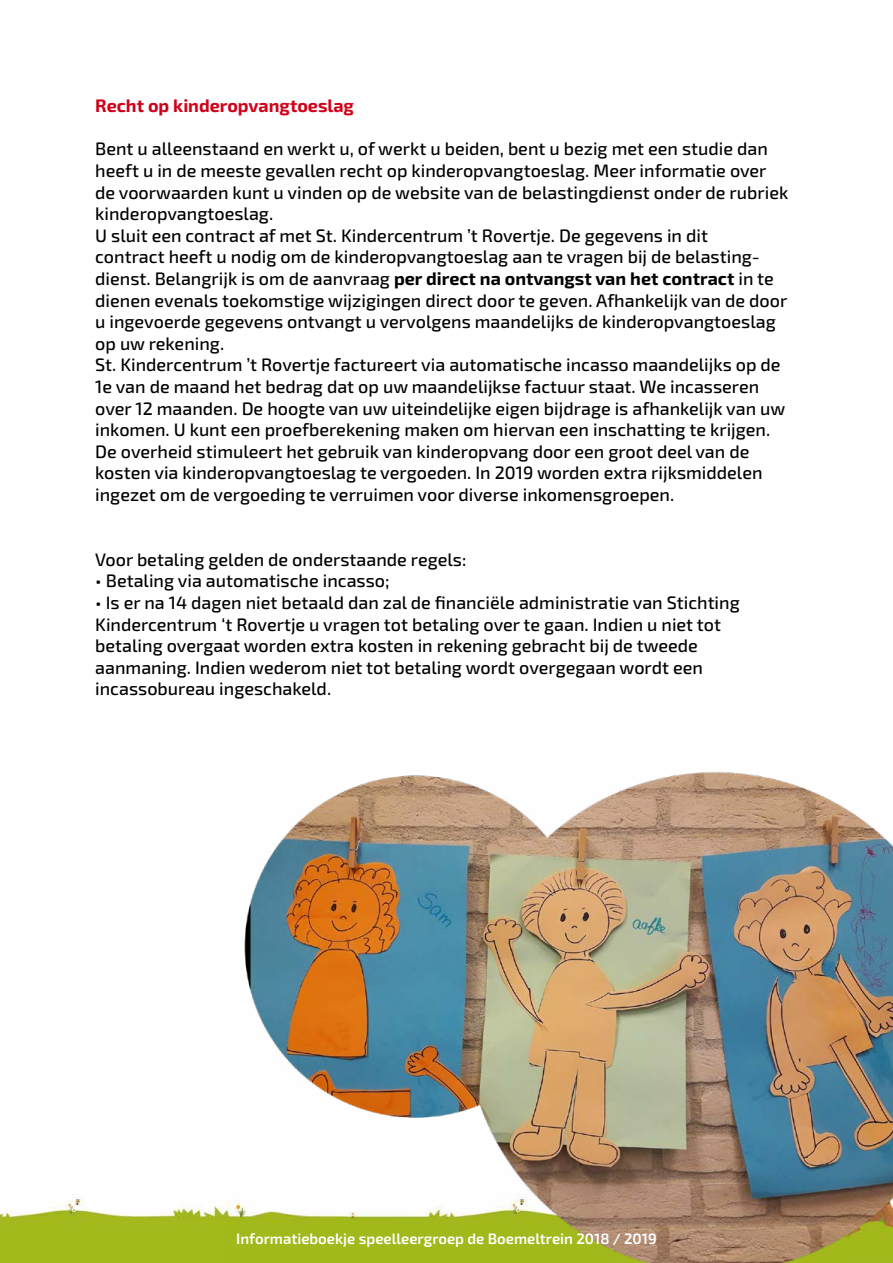
<style>
.page{position:relative;width:893px;height:1263px;background:#fff}
.page>*{position:absolute;margin:0;border:0;box-sizing:border-box;transform-origin:0 0}
.t1{font:500 18px/21.6px "Exo 2";color:#000}
.t2{font:700 18px "Exo 2";color:#d10019}
.t3{font:600 15px "Exo 2";color:#fff}
.s1{font-weight:700}
</style>
<div class="page">
<img style="left:0;top:1198px;width:225px;height:65px">
<img style="left:225px;top:771px;width:668px;height:492px">
<p class="t2" style="left:95px;top:92px;width:260px">Recht op kinderopvangtoeslag</p>
<p class="t1" style="left:95px;top:138px;width:695px">Bent u alleenstaand en werkt u, of werkt u beiden, bent u bezig met een studie dan heeft u in de meeste gevallen recht op kinderopvangtoeslag. Meer informatie over de voorwaarden kunt u vinden op de website van de belastingdienst onder de rubriek kinderopvangtoeslag.<br>U sluit een contract af met St. Kindercentrum ’t Rovertje. De gegevens in dit<br>contract heeft u nodig om de kinderopvangtoeslag aan te vragen bij de belasting&shy;dienst. Belangrijk is om de aanvraag <span class="s1">per direct na ontvangst van het contract</span> in te dienen evenals toekomstige wijzigingen direct door te geven. Afhankelijk van de door u ingevoerde gegevens ontvangt u vervolgens maandelijks de kinderopvangtoeslag op uw rekening.<br>St. Kindercentrum ’t Rovertje factureert via automatische incasso maandelijks op de 1e van de maand het bedrag dat op uw maandelijkse factuur staat. We incasseren over 12 maanden. De hoogte van uw uiteindelijke eigen bijdrage is afhankelijk van uw inkomen. U kunt een proefberekening maken om hiervan een inschatting te krijgen.<br>De overheid stimuleert het gebruik van kinderopvang door een groot deel van de kosten via kinderopvangtoeslag te vergoeden. In 2019 worden extra rijksmiddelen ingezet om de vergoeding te verruimen voor diverse inkomensgroepen.</p>
<p class="t1" style="left:95px;top:548px;width:373px">Voor betaling gelden de onderstaande regels:</p>
<p class="t1" style="left:95px;top:570px;width:296px">• Betaling via automatische incasso;</p>
<p class="t1" style="left:95px;top:591px;width:646px">• Is er na 14 dagen niet betaald dan zal de financiële administratie van Stichting Kindercentrum ‘t Rovertje u vragen tot betaling over te gaan. Indien u niet tot betaling overgaat worden extra kosten in rekening gebracht bij de tweede aanmaning. Indien wederom niet tot betaling wordt overgegaan wordt een incassobureau ingeschakeld.</p>
<p class="t3" style="left:236px;top:1228px;width:422px">Informatieboekje speelleergroep de Boemeltrein 2018 / 2019</p>
</div>
